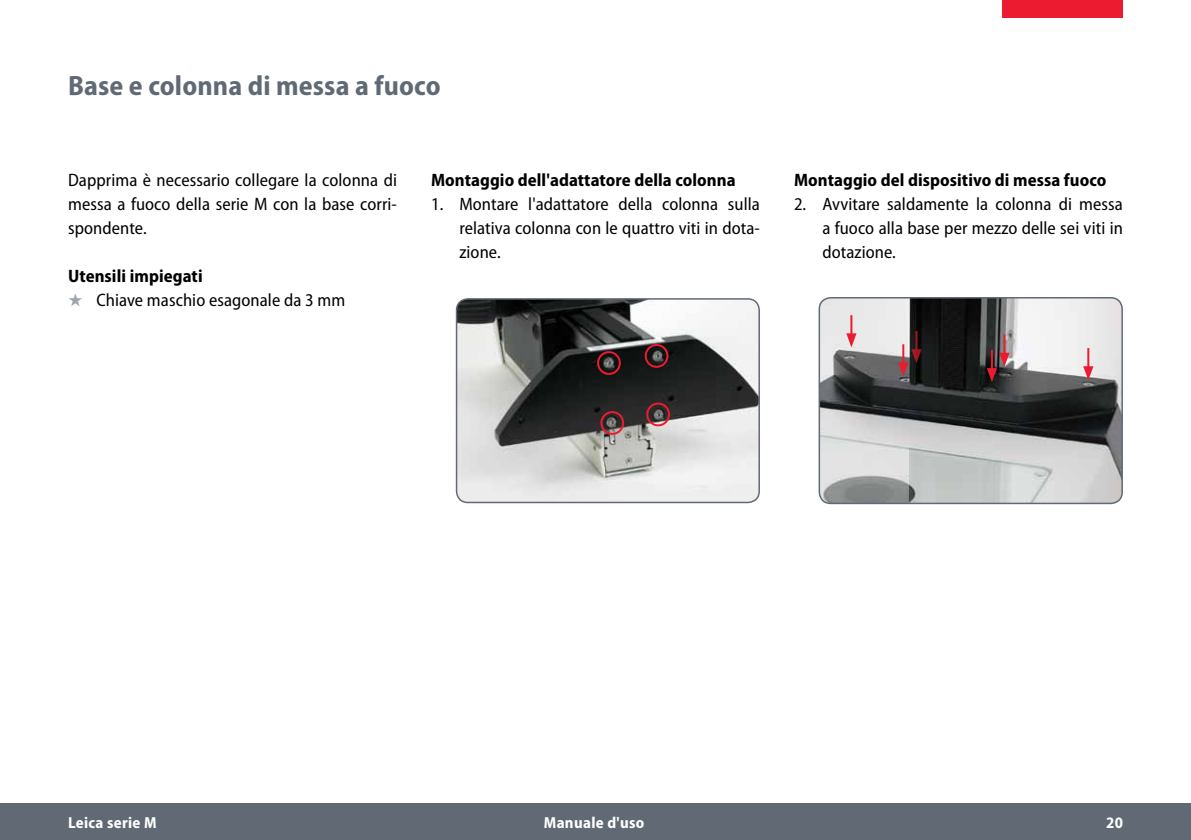
<style>
.page{position:relative;width:1191px;height:840px;background:#fff}
.page>*{position:absolute;margin:0;border:0;box-sizing:border-box;transform-origin:0 0}
.t1{font:700 semi-condensed 28px "Myriad Pro";letter-spacing:.005em;color:#616a74}
.t2{font:semi-condensed 18px/24px "Myriad Pro";letter-spacing:.005em;color:#000;text-align:justify}
.t3{font:700 semi-condensed 18px "Myriad Pro";letter-spacing:.005em;color:#000}
.t4{font:700 semi-condensed 16px "Myriad Pro";letter-spacing:.02em;color:#fff}
.s1{color:#a0a5ac}
</style>
<div class="page">
<div style="left:0;top:803px;width:1191px;height:36px;background:#616a74"></div>
<div style="left:1002px;top:0;width:121px;height:17px;background:#ed1b2f"></div>
<img style="left:456px;top:299px;width:303px;height:203px">
<div style="left:456px;top:298px;width:304px;height:205px;border:2px solid #616a74;border-radius:11px"></div>
<div style="left:597px;top:351px;width:24px;height:23px;border:2px solid #ed1b2f;border-radius:50%"></div>
<div style="left:644px;top:344px;width:24px;height:23px;border:2px solid #ed1b2f;border-radius:50%"></div>
<div style="left:646px;top:402px;width:24px;height:24px;border:2px solid #ed1b2f;border-radius:50%"></div>
<div style="left:600px;top:411px;width:24px;height:23px;border:2px solid #ed1b2f;border-radius:50%"></div>
<img style="left:821px;top:297px;width:301px;height:206px">
<div style="left:818px;top:297px;width:305px;height:207px;border:2px solid #616a74;border-radius:11px"></div>
<hr style="left:850px;top:315px;width:2px;height:21px;background:#ed1b2f">
<svg style="left:846px;top:333px;width:10px;height:14px"></svg>
<hr style="left:1003px;top:334px;width:2px;height:22px;background:#ed1b2f">
<hr style="left:1087px;top:348px;width:2px;height:21px;background:#ed1b2f">
<svg style="left:1083px;top:366px;width:10px;height:14px"></svg>
<hr style="left:991px;top:350px;width:2px;height:21px;background:#ed1b2f">
<svg style="left:986px;top:352px;width:23px;height:30px"></svg>
<hr style="left:902px;top:344px;width:2px;height:21px;background:#ed1b2f">
<hr style="left:915px;top:331px;width:2px;height:21px;background:#ed1b2f">
<svg style="left:898px;top:349px;width:23px;height:27px"></svg>
<h1 class="t1" style="left:68px;top:70px;width:374px">Base e colonna di messa a fuoco</h1>
<p class="t2" style="left:68px;top:168px;width:330px">Dapprima è necessario collegare la colonna di messa a fuoco della serie M con la base corri&shy;spondente.</p>
<p class="t3" style="left:68px;top:265px;width:136px">Utensili impiegati</p>
<p class="t2" style="left:68px;top:288px;width:279px"><span class="s1">★</span> Chiave maschio esagonale da 3 mm</p>
<p class="t3" style="left:431px;top:169px;width:306px">Montaggio dell'adattatore della colonna</p>
<p class="t2" style="left:459px;top:192px;width:302px;text-indent:-28px">1. Montare l'adattatore della colonna sulla relativa colonna con le quattro viti in dota&shy;zione.</p>
<p class="t3" style="left:794px;top:169px;width:314px">Montaggio del dispositivo di messa fuoco</p>
<p class="t2" style="left:822px;top:192px;width:302px;text-indent:-28px">2. Avvitare saldamente la colonna di messa a fuoco alla base per mezzo delle sei viti in dotazione.</p>
<p class="t4" style="left:68px;top:813px;width:90px">Leica serie M</p>
<p class="t4" style="left:544px;top:813px;width:102px">Manuale d'uso</p>
<p class="t4" style="left:1106px;top:813px;width:18px">20</p>
</div>
